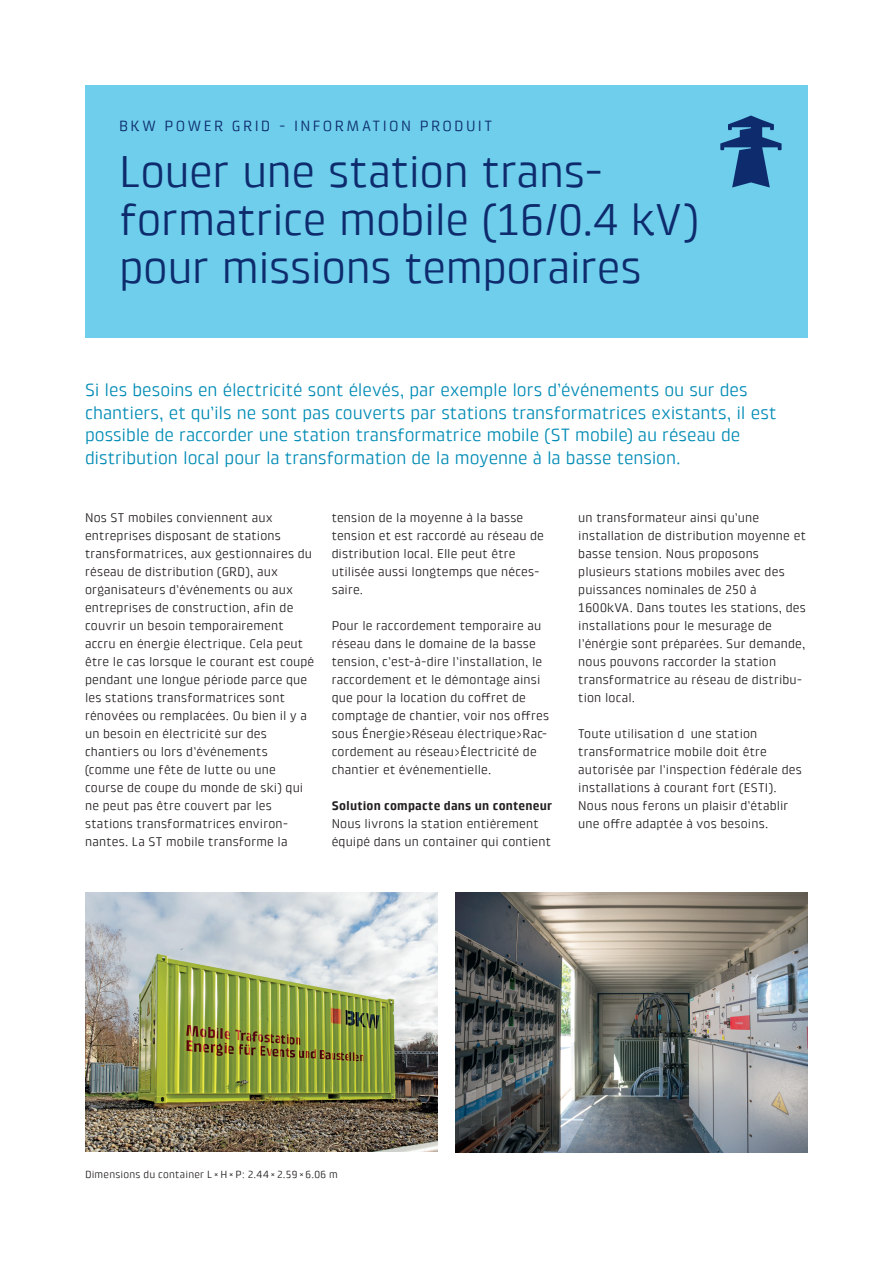
<style>
.page{position:relative;width:893px;height:1263px;background:#fff}
.page>*{position:absolute;margin:0;border:0;box-sizing:border-box;transform-origin:0 0}
.t1{font:45px/48px "Klint Pro";letter-spacing:-.01em;color:#0d2b6d}
.t2{font:18px/22.5px "Klint Pro";letter-spacing:-.005em;color:#008bb5}
.t3{font:15px "Klint Pro";letter-spacing:.16em;color:#0d2b6d}
.t4{font:12.75px/18px "Klint Pro";letter-spacing:.015em;color:#231f20}
.t5{font:700 12.75px "Klint Pro";letter-spacing:.015em;color:#231f20}
.t6{font:10.5px "Klint Pro";letter-spacing:.02em;color:#231f20}
</style>
<div class="page">
<div style="left:85px;top:85px;width:723px;height:253px;background:#6eceeb"></div>
<svg style="left:720px;top:116px;width:62px;height:72px"></svg>
<img style="left:85px;top:892px;width:353px;height:259px">
<img style="left:455px;top:892px;width:353px;height:260px">
<p class="t3" style="left:119px;top:117px;width:375px">BKW POWER GRID - INFORMATION PRODUIT</p>
<h1 class="t1" style="left:119px;top:148px;width:581px">Louer une station trans&shy;formatrice mobile (16/0.4 kV) pour missions temporaires</h1>
<p class="t2" style="left:85px;top:379px;width:693px">Si les besoins en électricité sont élevés, par exemple lors d’événements ou sur des chantiers, et qu’ils ne sont pas couverts par stations transformatrices existants, il est possible de raccorder une station transformatrice mobile (ST mobile) au réseau de distribution local pour la transformation de la moyenne à la basse tension.</p>
<p class="t4" style="left:85px;top:509px;width:231px">Nos ST mobiles conviennent aux entreprises disposant de stations transformatrices, aux gestionnaires du réseau de distribution (GRD), aux organisateurs d’événements ou aux entreprises de construction, afin de couvrir un besoin temporairement accru en énergie électrique. Cela peut être le cas lorsque le courant est coupé pendant une longue période parce que les stations transformatrices sont rénovées ou remplacées. Ou bien il y a un besoin en électricité sur des chantiers ou lors d’événements (comme une fête de lutte ou une course de coupe du monde de ski) qui ne peut pas être couvert par les stations transformatrices environ&shy;nantes. La ST mobile transforme la</p>
<p class="t4" style="left:332px;top:509px;width:214px">tension de la moyenne à la basse tension et est raccordé au réseau de distribution local. Elle peut être utilisée aussi longtemps que néces&shy;saire.</p>
<p class="t4" style="left:332px;top:617px;width:219px">Pour le raccordement temporaire au réseau dans le domaine de la basse tension, c’est-à-dire l’installation, le raccordement et le démontage ainsi que pour la location du coffret de comptage de chantier, voir nos offres sous Énergie&gt;Réseau électrique&gt;Rac&shy;cordement au réseau&gt;Électricité de chantier et événementielle.</p>
<p class="t5" style="left:332px;top:799px;width:222px">Solution compacte dans un conteneur</p>
<p class="t4" style="left:332px;top:815px;width:221px">Nous livrons la station entièrement équipé dans un container qui contient</p>
<p class="t4" style="left:578px;top:509px;width:229px">un transformateur ainsi qu’une installation de distribution moyenne et basse tension. Nous proposons plusieurs stations mobiles avec des puissances nominales de 250 à 1600kVA. Dans toutes les stations, des installations pour le mesurage de l’énérgie sont préparées. Sur demande, nous pouvons raccorder la station transformatrice au réseau de distribu&shy;tion local.</p>
<p class="t4" style="left:578px;top:725px;width:225px">Toute utilisation d une station transformatrice mobile doit être autorisée par l’inspection fédérale des installations à courant fort (ESTI).<br>Nous nous ferons un plaisir d’établir une offre adaptée à vos besoins.</p>
<p class="t6" style="left:85px;top:1168px;width:254px">Dimensions du container L×H×P: 2.44×2.59×6.06 m</p>
</div>
